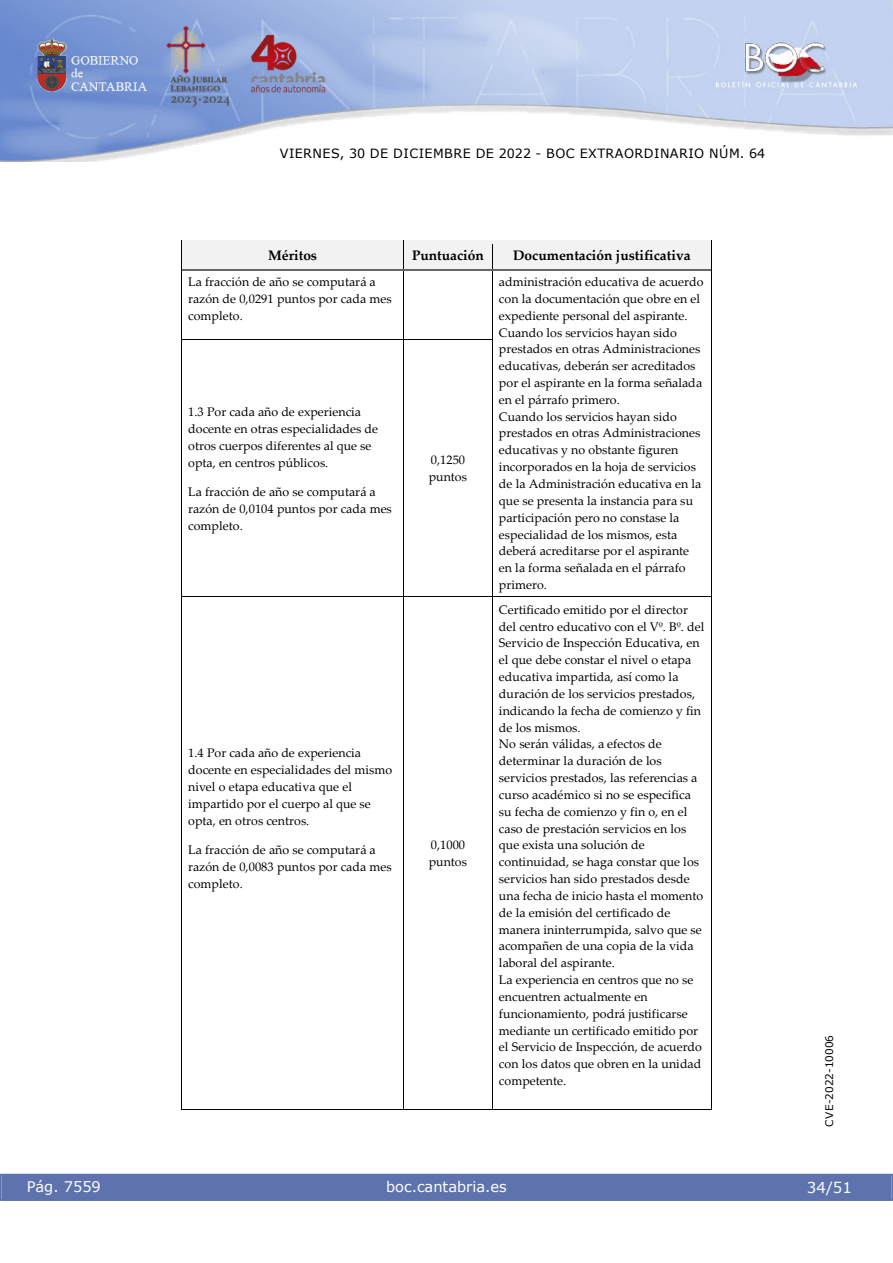
<style>
.page{position:relative;width:893px;height:1263px;background:#fff}
.page>*{position:absolute;margin:0;border:0;box-sizing:border-box;transform-origin:0 0}
.t1{font:15px "Verdana 2";color:#fff}
.t2{font:14.55px "Verdana 2";color:#fff}
.t3{font:700 13.8px "Palatino Linotype";color:#000}
.t4{font:12.75px "Verdana 2";letter-spacing:.035em;color:#000}
.t5{font:12.45px/16.8px "Palatino Linotype";color:#000}
.t6{font:10.5px "Verdana 2";color:#000}
</style>
<div class="page">
<img style="left:0;top:0;width:893px;height:161px">
<div style="left:1px;top:1174px;width:890px;height:27px;background:#5e73ae"></div>
<div style="left:182px;top:241px;width:222px;height:28px;background:#f2f2f2"></div>
<div style="left:404px;top:241px;width:88px;height:28px;background:#f2f2f2"></div>
<div style="left:493px;top:241px;width:218px;height:28px;background:#f2f2f2"></div>
<hr style="left:182px;top:240px;width:222px;height:1px;background:#000">
<hr style="left:404px;top:240px;width:88px;height:1px;background:#000">
<hr style="left:493px;top:240px;width:218px;height:1px;background:#000">
<svg style="left:181px;top:240px;width:1px;height:33px"></svg>
<hr style="left:182px;top:269px;width:222px;height:1px;background:#666">
<hr style="left:405px;top:269px;width:87px;height:1px;background:#666">
<svg style="left:492px;top:240px;width:2px;height:33px"></svg>
<hr style="left:494px;top:269px;width:217px;height:1px;background:#666">
<svg style="left:711px;top:240px;width:1px;height:33px"></svg>
<hr style="left:181px;top:273px;width:1px;height:66px;background:#000">
<hr style="left:404px;top:273px;width:1px;height:66px;background:#000">
<hr style="left:492px;top:273px;width:1px;height:66px;background:#000">
<hr style="left:711px;top:273px;width:1px;height:66px;background:#000">
<hr style="left:182px;top:339px;width:222px;height:1px;background:#000">
<hr style="left:404px;top:339px;width:88px;height:1px;background:#000">
<hr style="left:181px;top:344px;width:1px;height:252px;background:#000">
<hr style="left:404px;top:344px;width:1px;height:252px;background:#000">
<hr style="left:492px;top:344px;width:1px;height:252px;background:#000">
<hr style="left:711px;top:344px;width:1px;height:252px;background:#000">
<hr style="left:182px;top:596px;width:222px;height:1px;background:#000">
<hr style="left:404px;top:596px;width:88px;height:1px;background:#000">
<hr style="left:493px;top:596px;width:218px;height:1px;background:#000">
<hr style="left:181px;top:600px;width:1px;height:509px;background:#000">
<hr style="left:182px;top:1109px;width:222px;height:1px;background:#000">
<hr style="left:404px;top:600px;width:1px;height:509px;background:#000">
<hr style="left:404px;top:1109px;width:88px;height:1px;background:#000">
<hr style="left:492px;top:600px;width:1px;height:509px;background:#000">
<hr style="left:493px;top:1109px;width:218px;height:1px;background:#000">
<hr style="left:711px;top:600px;width:1px;height:509px;background:#000">
<p class="t4" style="left:280px;top:144px;width:487px">VIERNES, 30 DE DICIEMBRE DE 2022 - BOC EXTRAORDINARIO NÚM. 64</p>
<p class="t3" style="left:268px;top:245px;width:50px">Méritos</p>
<p class="t3" style="left:412px;top:245px;width:73px">Puntuación</p>
<p class="t3" style="left:513px;top:245px;width:179px">Documentación justificativa</p>
<p class="t5" style="left:188px;top:273px;width:205px">La fracción de año se computará a razón de 0,0291 puntos por cada mes completo.</p>
<p class="t5" style="left:499px;top:273px;width:206px">administración educativa de acuerdo con la documentación que obre en el expediente personal del aspirante.<br>Cuando los servicios hayan sido prestados en otras Administraciones educativas, deberán ser acreditados por el aspirante en la forma señalada en el párrafo primero.<br>Cuando los servicios hayan sido prestados en otras Administraciones educativas y no obstante figuren incorporados en la hoja de servicios de la Administración educativa en la que se presenta la instancia para su participación pero no constase la especialidad de los mismos, esta deberá acreditarse por el aspirante en la forma señalada en el párrafo primero.</p>
<p class="t5" style="left:188px;top:403px;width:191px">1.3 Por cada año de experiencia docente en otras especialidades de otros cuerpos diferentes al que se opta, en centros públicos.</p>
<p class="t5" style="left:188px;top:483px;width:205px">La fracción de año se computará a razón de 0,0104 puntos por cada mes completo.</p>
<p class="t5" style="left:429px;top:451px;width:40px">0,1250 puntos</p>
<p class="t5" style="left:188px;top:744px;width:205px">1.4 Por cada año de experiencia docente en especialidades del mismo nivel o etapa educativa que el impartido por el cuerpo al que se opta, en otros centros.</p>
<p class="t5" style="left:188px;top:840px;width:205px">La fracción de año se computará a razón de 0,0083 puntos por cada mes completo.</p>
<p class="t5" style="left:429px;top:836px;width:40px">0,1000 puntos</p>
<p class="t5" style="left:499px;top:600px;width:207px">Certificado emitido por el director del centro educativo con el Vº. Bº. del<br>Servicio de Inspección Educativa, en el que debe constar el nivel o etapa educativa impartida, así como la duración de los servicios prestados, indicando la fecha de comienzo y fin de los mismos.<br>No serán válidas, a efectos de determinar la duración de los servicios prestados, las referencias a curso académico si no se especifica su fecha de comienzo y fin o, en el caso de prestación servicios en los que exista una solución de continuidad, se haga constar que los servicios han sido prestados desde una fecha de inicio hasta el momento de la emisión del certificado de manera ininterrumpida, salvo que se acompañen de una copia de la vida laboral del aspirante.<br>La experiencia en centros que no se encuentren actualmente en funcionamiento, podrá justificarse mediante un certificado emitido por el Servicio de Inspección, de acuerdo con los datos que obren en la unidad competente.</p>
<p class="t2" style="left:27px;top:1177px;width:76px">Pág. 7559</p>
<p class="t2" style="left:386px;top:1177px;width:122px">boc.cantabria.es</p>
<p class="t6" style="left:822px;top:1126px;width:93px;rotate:-90deg">CVE-2022-10006</p>
<p class="t1" style="left:807px;top:1177px;width:46px">34/51</p>
</div>
